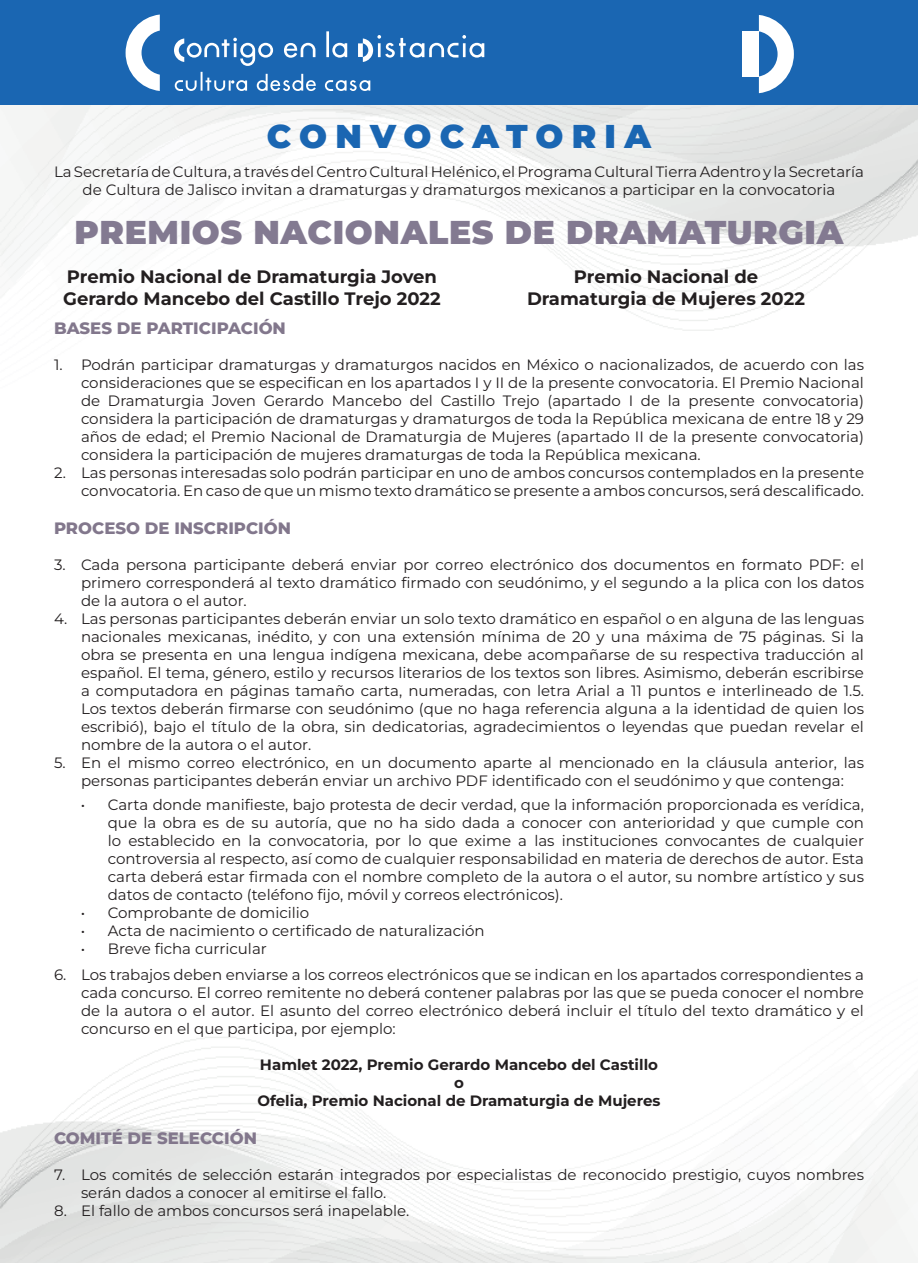
<style>
.page{position:relative;width:918px;height:1263px;background:#fff}
.page>*{position:absolute;margin:0;border:0;box-sizing:border-box;transform-origin:0 0}
.parrafo1{font:900 33px "Montserrat";letter-spacing:.02em;color:#837a91}
.t1{font:900 33px "Montserrat";letter-spacing:.25em;color:#1a66b2}
.parrafo1-2{font:700 18px/21.6px "Montserrat";color:#231f20}
.parrafo1-3{font:800 16.5px "Montserrat";color:#82778c}
.parrafo1-4{font:15px/18px "Montserrat";color:#231f20;text-align:justify}
.parrafo1-5{font:700 15px "Montserrat";color:#231f20}
</style>
<div class="page">
<img style="left:1px;top:1037px;width:917px;height:226px">
<img style="left:1px;top:105px;width:917px;height:226px">
<div style="left:1px;top:0;width:917px;height:105px;background:#1a66b2"></div>
<svg style="left:174px;top:31px;width:310px;height:60px"></svg>
<svg style="left:126px;top:15px;width:34px;height:76px"></svg>
<div style="left:743px;top:31px;width:16px;height:46px;background:#fff"></div>
<svg style="left:759px;top:15px;width:35px;height:78px"></svg>
<p class="t1" style="left:267px;top:115px;width:386px">CONVOCATORIA</p>
<p class="parrafo1-4" style="left:54px;top:163px;width:812px;text-align:center">La Secretaría de Cultura, a través del Centro Cultural Helénico, el Programa Cultural Tierra Adentro y la Secretaría de Cultura de Jalisco invitan a dramaturgas y dramaturgos mexicanos a participar en la convocatoria</p>
<p class="parrafo1" style="left:75px;top:210px;width:770px">PREMIOS NACIONALES DE DRAMATURGIA</p>
<p class="parrafo1-2" style="left:63px;top:266px;width:379px">Premio Nacional de Dramaturgia Joven<br>Gerardo Mancebo del Castillo Trejo 2022</p>
<p class="parrafo1-2" style="left:574px;top:266px;width:186px">Premio Nacional de</p>
<p class="parrafo1-2" style="left:527px;top:287px;width:279px">Dramaturgia de Mujeres 2022</p>
<p class="parrafo1-3" style="left:54px;top:317px;width:233px">BASES DE PARTICIPACIÓN</p>
<p class="parrafo1-4" style="left:81px;top:355px;width:785px;text-indent:-27px">1. Podrán participar dramaturgas y dramaturgos nacidos en México o nacionalizados, de acuerdo con las consideraciones que se especifican en los apartados I y II de la presente convocatoria. El Premio Nacional de Dramaturgia Joven Gerardo Mancebo del Castillo Trejo (apartado I de la presente convocatoria) considera la participación de dramaturgas y dramaturgos de toda la República mexicana de entre 18 y 29 años de edad; el Premio Nacional de Dramaturgia de Mujeres (apartado II de la presente convocatoria) considera la participación de mujeres dramaturgas de toda la República mexicana.</p>
<p class="parrafo1-4" style="left:54px;top:463px;width:812px;text-align:right">2. Las personas interesadas solo podrán participar en uno de ambos concursos contemplados en la presente convocatoria. En caso de que un mismo texto dramático se presente a ambos concursos, será descalificado.</p>
<p class="parrafo1-3" style="left:54px;top:517px;width:239px">PROCESO DE INSCRIPCIÓN</p>
<p class="parrafo1-4" style="left:81px;top:555px;width:785px;text-indent:-27px">3. Cada persona participante deberá enviar por correo electrónico dos documentos en formato PDF: el primero corresponderá al texto dramático firmado con seudónimo, y el segundo a la plica con los datos de la autora o el autor.</p>
<p class="parrafo1-4" style="left:81px;top:609px;width:785px;text-indent:-27px">4. Las personas participantes deberán enviar un solo texto dramático en español o en alguna de las lenguas nacionales mexicanas, inédito, y con una extensión mínima de 20 y una máxima de 75 páginas. Si la obra se presenta en una lengua indígena mexicana, debe acompañarse de su respectiva traducción al español. El tema, género, estilo y recursos literarios de los textos son libres. Asimismo, deberán escribirse a computadora en páginas tamaño carta, numeradas, con letra Arial a 11 puntos e interlineado de 1.5.<br>Los textos deberán firmarse con seudónimo (que no haga referencia alguna a la identidad de quien los escribió), bajo el título de la obra, sin dedicatorias, agradecimientos o leyendas que puedan revelar el nombre de la autora o el autor.</p>
<p class="parrafo1-4" style="left:54px;top:753px;width:812px;text-align:center">5. En el mismo correo electrónico, en un documento aparte al mencionado en la cláusula anterior, las personas participantes deberán enviar un archivo PDF identificado con el seudónimo y que contenga:</p>
<p class="parrafo1-4" style="left:108px;top:795px;width:758px;text-indent:-27px">• Carta donde manifieste, bajo protesta de decir verdad, que la información proporcionada es verídica, que la obra es de su autoría, que no ha sido dada a conocer con anterioridad y que cumple con lo establecido en la convocatoria, por lo que exime a las instituciones convocantes de cualquier controversia al respecto, así como de cualquier responsabilidad en materia de derechos de autor. Esta carta deberá estar firmada con el nombre completo de la autora o el autor, su nombre artístico y sus datos de contacto (teléfono fijo, móvil y correos electrónicos).</p>
<p class="parrafo1-4" style="left:81px;top:903px;width:230px">• Comprobante de domicilio</p>
<p class="parrafo1-4" style="left:81px;top:921px;width:405px">• Acta de nacimiento o certificado de naturalización</p>
<p class="parrafo1-4" style="left:81px;top:939px;width:188px">• Breve ficha curricular</p>
<p class="parrafo1-4" style="left:81px;top:965px;width:785px;text-indent:-27px">6. Los trabajos deben enviarse a los correos electrónicos que se indican en los apartados correspondientes a cada concurso. El correo remitente no deberá contener palabras por las que se pueda conocer el nombre de la autora o el autor. El asunto del correo electrónico deberá incluir el título del texto dramático y el concurso en el que participa, por ejemplo:</p>
<p class="parrafo1-5" style="left:260px;top:1054px;width:400px">Hamlet 2022, Premio Gerardo Mancebo del Castillo</p>
<p class="parrafo1-5" style="left:454px;top:1072px;width:11px">o</p>
<p class="parrafo1-5" style="left:257px;top:1090px;width:405px">Ofelia, Premio Nacional de Dramaturgia de Mujeres</p>
<p class="parrafo1-3" style="left:54px;top:1127px;width:204px">COMITÉ DE SELECCIÓN</p>
<p class="parrafo1-4" style="left:81px;top:1165px;width:785px;text-indent:-27px">7. Los comités de selección estarán integrados por especialistas de reconocido prestigio, cuyos nombres serán dados a conocer al emitirse el fallo.</p>
<p class="parrafo1-4" style="left:54px;top:1201px;width:357px">8. El fallo de ambos concursos será inapelable.</p>
</div>
